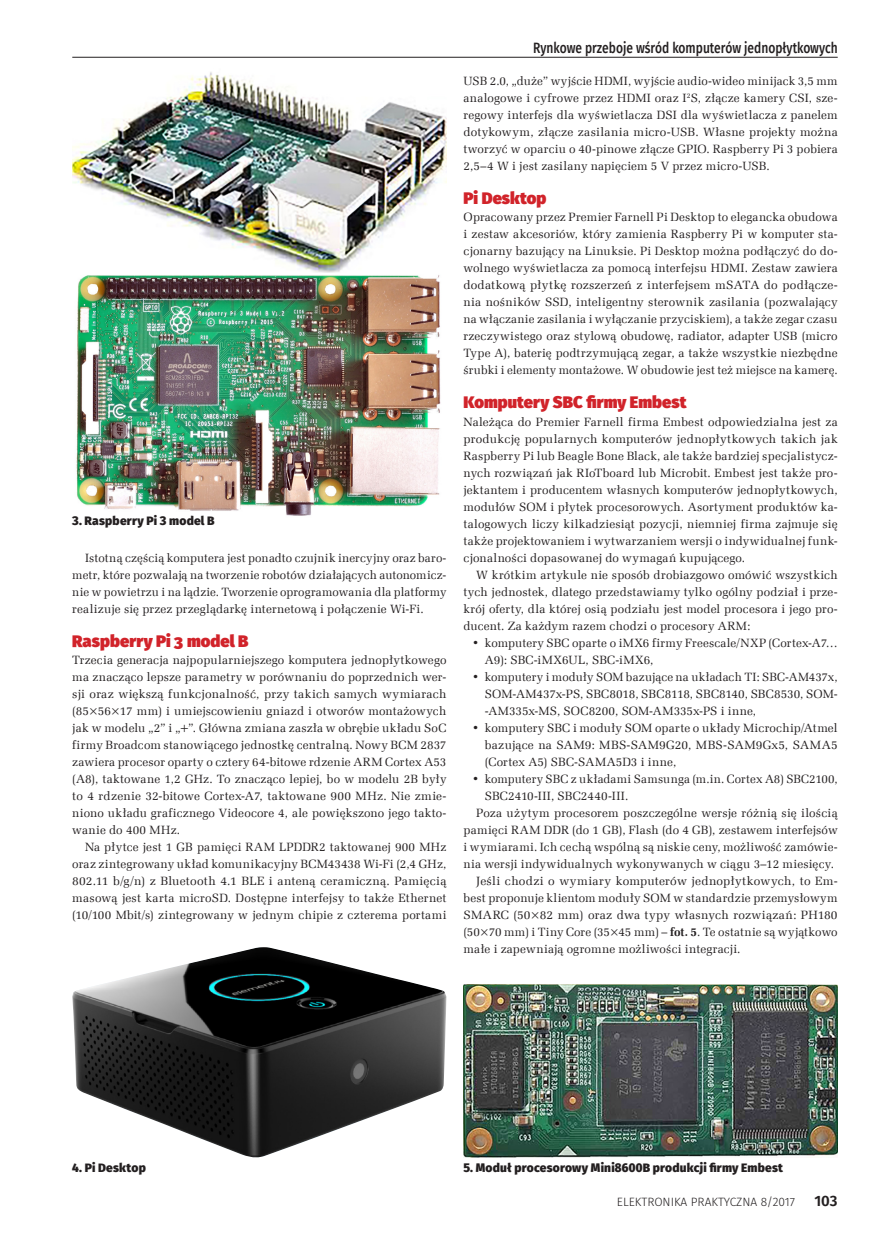
<style>
.page{position:relative;width:893px;height:1234px;background:#fff}
.page>*{position:absolute;margin:0;border:0;box-sizing:border-box;transform-origin:0 0}
._3_Srodtytul{font:900 16.5px "Fira Sans";letter-spacing:.005em;color:#d1232a}
.t1{font:500 15px "Fira Sans";color:#231f20;scale:.8 1}
.t2{font:600 15px "Fira Sans";color:#231f20}
._1_Body{font:12px/17px "Zapf Ellipt EU";letter-spacing:.01em;color:#231f20;text-align:justify}
._4_Podpis{font:800 12px "Fira Sans";letter-spacing:.015em;color:#231f20}
.t3{font:300 12px "Fira Sans";color:#231f20}
.s1{font-weight:700}
</style>
<div class="page">
<img style="left:72px;top:72px;width:374px;height:444px">
<hr style="left:72px;top:57px;width:766px;height:1px;background:#231f20">
<img style="left:72px;top:947px;width:374px;height:211px">
<img style="left:463px;top:984px;width:375px;height:173px">
<p class="_4_Podpis" style="left:72px;top:509px;width:144px">3. Raspberry Pi 3 model B</p>
<p class="_1_Body" style="left:72px;top:549px;width:376px;text-indent:13px">Istotną częścią komputera jest ponadto czujnik inercyjny oraz baro&shy;metr, które pozwalają na tworzenie robotów działających autonomicz&shy;nie w powietrzu i na lądzie. Tworzenie oprogramowania dla platformy realizuje się przez przeglądarkę internetową i połączenie Wi-Fi.</p>
<p class="_3_Srodtytul" style="left:72px;top:625px;width:178px">Raspberry Pi 3 model B</p>
<p class="_1_Body" style="left:72px;top:651px;width:376px">Trzecia generacja najpopularniejszego komputera jednopłytkowego ma znacząco lepsze parametry w porównaniu do poprzednich wer&shy;sji oraz większą funkcjonalność, przy takich samych wymiarach (85×56×17 mm) i umiejscowieniu gniazd i otworów montażowych jak w modelu „2” i „+”. Główna zmiana zaszła w obrębie układu SoC firmy Broadcom stanowiącego jednostkę centralną. Nowy BCM 2837 zawiera procesor oparty o cztery 64-bitowe rdzenie ARM Cortex A53 (A8), taktowane 1,2 GHz. To znacząco lepiej, bo w modelu 2B były to 4 rdzenie 32-bitowe Cortex-A7, taktowane 900 MHz. Nie zmie&shy;niono układu graficznego Videocore 4, ale powiększono jego takto&shy;wanie do 400 MHz.</p>
<p class="_1_Body" style="left:72px;top:838px;width:376px;text-indent:13px">Na płytce jest 1 GB pamięci RAM LPDDR2 taktowanej 900 MHz oraz zintegrowany układ komunikacyjny BCM43438 Wi-Fi (2,4 GHz, 802.11 b/g/n) z Bluetooth 4.1 BLE i anteną ceramiczną. Pamięcią masową jest karta microSD. Dostępne interfejsy to także Ethernet (10/100 Mbit/s) zintegrowany w jednym chipie z czterema portami</p>
<p class="t1" style="left:533px;top:36px;width:382px">Rynkowe przeboje wśród komputerów jednopłytkowych</p>
<p class="_1_Body" style="left:463px;top:73px;width:376px">USB 2.0, „duże” wyjście HDMI, wyjście audio-wideo minijack 3,5 mm analogowe i cyfrowe przez HDMI oraz I<sup>2</sup>S, złącze kamery CSI, sze&shy;regowy interfejs dla wyświetlacza DSI dla wyświetlacza z panelem dotykowym, złącze zasilania micro-USB. Własne projekty można tworzyć w oparciu o 40-pinowe złącze GPIO. Raspberry Pi 3 pobiera 2,5–4 W i jest zasilany napięciem 5 V przez micro-USB.</p>
<p class="_3_Srodtytul" style="left:463px;top:183px;width:85px">Pi Desktop</p>
<p class="_1_Body" style="left:463px;top:209px;width:376px">Opracowany przez Premier Farnell Pi Desktop to elegancka obudowa i zestaw akcesoriów, który zamienia Raspberry Pi w komputer sta&shy;cjonarny bazujący na Linuksie. Pi Desktop można podłączyć do do&shy;wolnego wyświetlacza za pomocą interfejsu HDMI. Zestaw zawiera dodatkową płytkę rozszerzeń z interfejsem mSATA do podłącze&shy;nia nośników SSD, inteligentny sterownik zasilania (pozwalający na włączanie zasilania i wyłączanie przyciskiem), a także zegar czasu rzeczywistego oraz stylową obudowę, radiator, adapter USB (micro Type A), baterię podtrzymującą zegar, a także wszystkie niezbędne śrubki i elementy montażowe. W obudowie jest też miejsce na kamerę.</p>
<p class="_3_Srodtytul" style="left:463px;top:387px;width:224px">Komputery SBC firmy Embest</p>
<p class="_1_Body" style="left:463px;top:413px;width:376px">Należąca do Premier Farnell firma Embest odpowiedzialna jest za produkcję popularnych komputerów jednopłytkowych takich jak Raspberry Pi lub Beagle Bone Black, ale także bardziej specjalistycz&shy;nych rozwiązań jak RIoTboard lub Microbit. Embest jest także pro&shy;jektantem i producentem własnych komputerów jednopłytkowych, modułów SOM i płytek procesorowych. Asortyment produktów ka&shy;talogowych liczy kilkadziesiąt pozycji, niemniej firma zajmuje się także projektowaniem i wytwarzaniem wersji o indywidualnej funk&shy;cjonalności dopasowanej do wymagań kupującego.</p>
<p class="_1_Body" style="left:463px;top:566px;width:376px;text-indent:13px">W krótkim artykule nie sposób drobiazgowo omówić wszystkich tych jednostek, dlatego przedstawiamy tylko ogólny podział i prze&shy;krój oferty, dla której osią podziału jest model procesora i jego pro&shy;ducent. Za każdym razem chodzi o procesory ARM:</p>
<p class="_1_Body" style="left:485px;top:634px;width:354px;text-indent:-13px">• komputery SBC oparte o iMX6 firmy Freescale/NXP (Cortex-A7…<br>A9): SBC-iMX6UL, SBC-iMX6,</p>
<p class="_1_Body" style="left:485px;top:668px;width:354px;text-indent:-13px">• komputery i moduły SOM bazujące na układach TI: SBC-AM437x, SOM-AM437x-PS, SBC8018, SBC8118, SBC8140, SBC8530, SOM--AM335x-MS, SOC8200, SOM-AM335x-PS i inne,</p>
<p class="_1_Body" style="left:485px;top:719px;width:354px;text-indent:-13px">• komputery SBC i moduły SOM oparte o układy Microchip/Atmel bazujące na SAM9: MBS-SAM9G20, MBS-SAM9Gx5, SAMA5 (Cortex A5) SBC-SAMA5D3 i inne,</p>
<p class="_1_Body" style="left:485px;top:770px;width:354px;text-indent:-13px">• komputery SBC z układami Samsunga (m.in. Cortex A8) SBC2100,<br>SBC2410-III, SBC2440-III.</p>
<p class="_1_Body" style="left:463px;top:804px;width:376px;text-indent:13px">Poza użytym procesorem poszczególne wersje różnią się ilością pamięci RAM DDR (do 1 GB), Flash (do 4 GB), zestawem interfejsów i wymiarami. Ich cechą wspólną są niskie ceny, możliwość zamówie&shy;nia wersji indywidualnych wykonywanych w ciągu 3–12 miesięcy.</p>
<p class="_1_Body" style="left:463px;top:872px;width:376px;text-indent:13px">Jeśli chodzi o wymiary komputerów jednopłytkowych, to Em&shy;best proponuje klientom moduły SOM w standardzie przemysłowym SMARC (50×82 mm) oraz dwa typy własnych rozwiązań: PH180 (50×70 mm) i Tiny Core (35×45 mm) – <span class="s1">fot. 5</span>. Te ostatnie są wyjątkowo małe i zapewniają ogromne możliwości integracji.</p>
<p class="_4_Podpis" style="left:72px;top:1156px;width:75px">4. Pi Desktop</p>
<p class="_4_Podpis" style="left:463px;top:1156px;width:321px">5. Moduł procesorowy Mini8600B produkcji firmy Embest</p>
<p class="t3" style="left:617px;top:1193px;width:180px">ELEKTRONIKA PRAKTYCZNA 8/2017</p>
<p class="t2" style="left:814px;top:1188px;width:25px">103</p>
</div>
